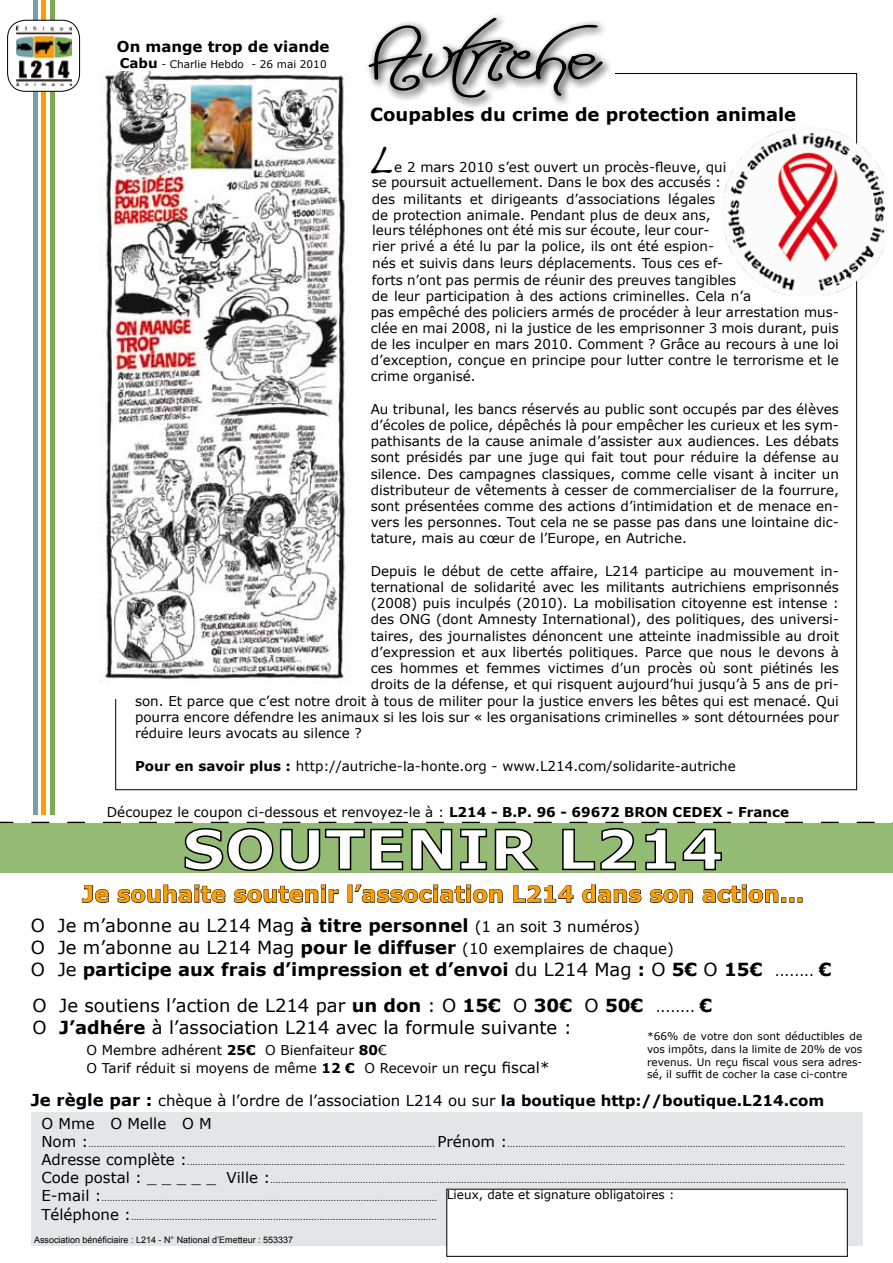
<style>
.page{position:relative;width:893px;height:1263px;background:#fff}
.page>*{position:absolute;margin:0;border:0;box-sizing:border-box;transform-origin:0 0}
.t1{font:37.5px "Handwriting Dakota";color:#000}
.t2{font:700 22.5px "Verdana";color:#fc9d02}
.t3{font:18px/21.6px "Verdana";color:#000}
.t4{font:700 18px "Verdana";color:#000}
.t5{font:15px/23.4px "Verdana";color:#000}
.t6{font:700 15px "Verdana";color:#000}
.t7{font:13.5px/16.2px "Verdana";color:#000;text-align:justify}
.t8{font:12px "Verdana";color:#000}
.t9{font:10.5px/12.6px "Verdana";color:#000;text-align:justify}
.t10{font:9px "Arial";color:#000}
.t11{font:7.5px "Verdana";color:#000}
.s1{font-weight:700;font-size:13.5px}
.s2{font-weight:700}
.s3{font-size:15px}
.s4{font-size:18px}
.s5{font-weight:700;font-size:18px}
.s6{font-weight:400}
.s7{font-weight:400;font-size:13.5px}
.s8{font-size:13.5px}
.s9{font-weight:700;font-size:16.5px}
</style>
<div class="page">
<hr style="left:33px;top:0;width:4px;height:1263px;background:#76a1a2">
<div style="left:50px;top:0;width:5px;height:1263px;background:#7aab52"></div>
<hr style="left:42px;top:0;width:4px;height:1263px;background:#fc9d02">
<div style="left:14px;top:815px;width:64px;height:8px;background:#fff"></div>
<svg style="left:0;top:821px;width:893px;height:442px"></svg>
<div style="left:0;top:823px;width:893px;height:50px;background:#94bb74"></div>
<svg style="left:0;top:822px;width:875px;height:49px"></svg>
<svg style="left:82px;top:885px;width:27px;height:18px"></svg>
<svg style="left:117px;top:884px;width:109px;height:19px"></svg>
<svg style="left:234px;top:885px;width:105px;height:18px"></svg>
<svg style="left:354px;top:884px;width:149px;height:19px"></svg>
<svg style="left:513px;top:885px;width:61px;height:18px"></svg>
<svg style="left:582px;top:884px;width:60px;height:19px"></svg>
<svg style="left:650px;top:889px;width:43px;height:14px"></svg>
<svg style="left:702px;top:885px;width:100px;height:18px"></svg>
<div style="left:31px;top:1112px;width:831px;height:134px;background:#e4e5e6"></div>
<div style="left:447px;top:1189px;width:400px;height:67px;background:#fff"></div>
<img style="left:100px;top:72px;width:250px;height:609px">
<div style="left:8px;top:20px;width:72px;height:71px;background:#fff;border-radius:18px"></div>
<img style="left:16px;top:26px;width:56px;height:59px">
<div style="left:7px;top:20px;width:73px;height:71px;border:1px solid #000;border-radius:18px"></div>
<svg style="left:368px;top:15px;width:242px;height:92px"></svg>
<svg style="left:369px;top:18px;width:234px;height:80px"></svg>
<img style="left:723px;top:127px;width:161px;height:170px">
<p class="t6" style="left:117px;top:37px;width:214px">On mange trop de viande</p>
<p class="t9" style="left:120px;top:58px;width:208px"><span class="s1">Cabu</span> - Charlie Hebdo - 26 mai 2010</p>
<h3 class="t4" style="left:370px;top:103px;width:427px">Coupables du crime de protection animale</h3>
<h1 class="t1" style="left:368px;top:138px;width:25px">L</h1>
<p class="t7" style="left:394px;top:159px;width:334px">e 2 mars 2010 s’est ouvert un procès-fleuve, qui</p>
<p class="t7" style="left:372px;top:175px;width:351px;text-align:left">se poursuit actuellement. Dans le box des accusés : des militants et dirigeants d’associations légales de protection animale. Pendant plus de deux ans,</p>
<p class="t7" style="left:372px;top:222px;width:381px;text-align:left">leurs téléphones ont été mis sur écoute, leur cour-<br>rier privé a été lu par la police, ils ont été espion-<br>nés et suivis dans leurs déplacements. Tous ces ef&shy;forts n’ont pas permis de réunir des preuves tangibles de leur participation à des actions criminelles. Cela n’a</p>
<p class="t7" style="left:371px;top:304px;width:470px">pas empêché des policiers armés de procéder à leur arrestation mus&shy;clée en mai 2008, ni la justice de les emprisonner 3 mois durant, puis de les inculper en mars 2010. Comment ? Grâce au recours à une loi d’exception, conçue en principe pour lutter contre le terrorisme et le crime organisé.</p>
<p class="t7" style="left:371px;top:401px;width:470px">Au tribunal, les bancs réservés au public sont occupés par des élèves d’écoles de police, dépêchés là pour empêcher les curieux et les sym&shy;pathisants de la cause animale d’assister aux audiences. Les débats sont présidés par une juge qui fait tout pour réduire la défense au silence. Des campagnes classiques, comme celle visant à inciter un distributeur de vêtements à cesser de commercialiser de la fourrure, sont présentées comme des actions d’intimidation et de menace en&shy;vers les personnes. Tout cela ne se passe pas dans une lointaine dic&shy;tature, mais au cœur de l’Europe, en Autriche.</p>
<p class="t7" style="left:371px;top:563px;width:470px">Depuis le début de cette affaire, L214 participe au mouvement in&shy;ternational de solidarité avec les militants autrichiens emprisonnés (2008) puis inculpés (2010). La mobilisation citoyenne est intense : des ONG (dont Amnesty International), des politiques, des universi&shy;taires, des journalistes dénoncent une atteinte inadmissible au droit d’expression et aux libertés politiques. Parce que nous le devons à ces hommes et femmes victimes d’un procès où sont piétinés les droits de la défense, et qui risquent aujourd’hui jusqu’à 5 ans de pri-</p>
<p class="t7" style="left:135px;top:693px;width:705px">son. Et parce que c’est notre droit à tous de militer pour la justice envers les bêtes qui est menacé. Qui pourra encore défendre les animaux si les lois sur « les organisations criminelles » sont détournées pour réduire leurs avocats au silence ?</p>
<p class="t7" style="left:135px;top:758px;width:602px"><span class="s2">Pour en savoir plus :</span> http://autriche-la-honte.org - www.L214.com/solidarite-autriche</p>
<p class="t7" style="left:107px;top:804px;width:684px">Découpez le coupon ci-dessous et renvoyez-le à : <span class="s2">L214 - B.P. 96 - 69672 BRON CEDEX - France</span></p>
<h2 class="t2" style="left:82px;top:879px;width:724px">Je souhaite soutenir l’association L214 dans son action...</h2>
<h3 class="t3" style="left:31px;top:915px;width:611px">O Je m’abonne au L214 Mag <span class="s2">à titre personnel</span> <span class="s3">(1 an soit 3 numéros)</span></h3>
<p class="t5" style="left:31px;top:937px;width:645px"><span class="s4">O Je m’abonne au L214 Mag</span> <span class="s5">pour le diffuser</span> (10 exemplaires de chaque)</p>
<h3 class="t4" style="left:31px;top:957px;width:802px"><span class="s6">O Je</span> participe aux frais d’impression et d’envoi <span class="s6">du L214 Mag</span> : <span class="s6">O</span> 5€ <span class="s6">O</span> 15€ <span class="s7">........</span> €</h3>
<h3 class="t3" style="left:32px;top:995px;width:681px">O Je soutiens l’action de L214 par <span class="s2">un don</span> : O <span class="s2">15€</span> O <span class="s2">30€</span> O <span class="s2">50€</span> <span class="s8">........</span> <span class="s2">€<br></span>O <span class="s2">J’adhére</span> à l’association L214 avec la formule suivante :</h3>
<p class="t7" style="left:86px;top:1041px;width:465px;line-height:18px">O Membre adhérent <span class="s2">25€</span> O Bienfaiteur <span class="s2">80</span>€<br>O Tarif réduit si moyens de même <span class="s2">12 €</span> O Recevoir un <span class="s3">reçu fiscal*</span></p>
<p class="t9" style="left:647px;top:1030px;width:217px">*66% de votre don sont déductibles de vos impôts, dans la limite de 20% de vos revenus. Un reçu fiscal vous sera adres&shy;sé, il suffit de cocher la case ci-contre</p>
<p class="t5" style="left:41px;top:1089px;width:784px;text-indent:-11px"><span class="s9">Je règle par :</span> chèque à l’ordre de l’association L214 ou sur <span class="s2">la boutique http://boutique.L214.com<br></span>O Mme O Melle O M</p>
<p class="t11" style="left:41px;top:1140px;width:806px"><span class="s3">Nom :</span>............................................................................................................................... <span class="s3">Prénom :</span>............................................................................................................................</p>
<p class="t11" style="left:41px;top:1158px;width:805px"><span class="s3">Adresse complète :</span>.................................................................................................................................................................................................................................................</p>
<p class="t11" style="left:41px;top:1176px;width:806px"><span class="s3">Code postal : _ _ _ _ _ Ville :</span>...................................................................................................................................................................................................................</p>
<p class="t11" style="left:41px;top:1194px;width:398px"><span class="s3">E-mail :</span>...........................................................................................................................</p>
<p class="t11" style="left:41px;top:1212px;width:397px"><span class="s3">Téléphone :</span>................................................................................................................</p>
<p class="t8" style="left:447px;top:1186px;width:229px">Lieux, date et signature obligatoires :</p>
<p class="t10" style="left:34px;top:1233px;width:261px">Association bénéficiaire : L214 - N° National d’Emetteur : 553337</p>
</div>
